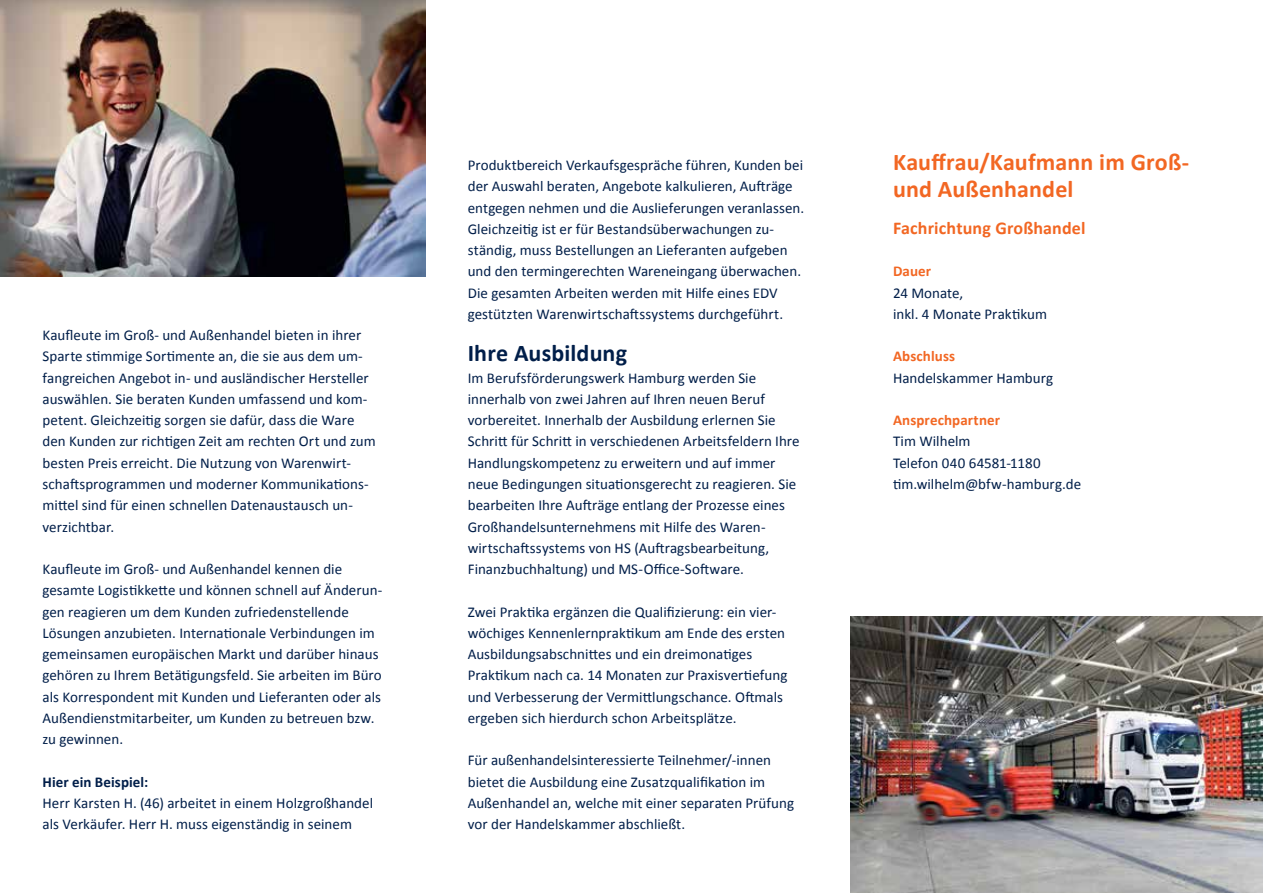
<style>
.page{position:relative;width:1263px;height:893px;background:#fff}
.page>*{position:absolute;margin:0;border:0;box-sizing:border-box;transform-origin:0 0}
.t1{font:700 24px/27px "Calibri";letter-spacing:.005em;color:#f26723}
.t2{font:700 24px "Calibri";letter-spacing:.005em;color:#001e49}
.t3{font:700 18px "Calibri";letter-spacing:.01em;color:#f26723}
.t4{font:15px/21.3px "Calibri";color:#001e49}
.t5{font:700 15px "Calibri";letter-spacing:.005em;color:#f26723}
.t6{font:700 15px "Calibri";letter-spacing:.005em;color:#001e49}
</style>
<div class="page">
<img style="left:850px;top:617px;width:413px;height:276px">
<img style="left:0;top:0;width:425px;height:276px">
<p class="t4" style="left:43px;top:325px;width:335px">Kaufleute im Groß- und Außenhandel bieten in ihrer Sparte stimmige Sortimente an, die sie aus dem um&shy;fangreichen Angebot in- und ausländischer Hersteller auswählen. Sie beraten Kunden umfassend und kom&shy;petent. Gleichzeitig sorgen sie dafür, dass die Ware den Kunden zur richtigen Zeit am rechten Ort und zum besten Preis erreicht. Die Nutzung von Warenwirt&shy;schaftsprogrammen und moderner Kommunikations&shy;mittel sind für einen schnellen Datenaustausch un&shy;verzichtbar.</p>
<p class="t4" style="left:43px;top:558px;width:341px">Kaufleute im Groß- und Außenhandel kennen die gesamte Logistikkette und können schnell auf Änderun&shy;gen reagieren um dem Kunden zufriedenstellende Lösungen anzubieten. Internationale Verbindungen im gemeinsamen europäischen Markt und darüber hinaus gehören zu Ihrem Betätigungsfeld. Sie arbeiten im Büro als Korrespondent mit Kunden und Lieferanten oder als Außendienstmitarbeiter, um Kunden zu betreuen bzw. zu gewinnen.</p>
<p class="t6" style="left:43px;top:772px;width:107px">Hier ein Beispiel:</p>
<p class="t4" style="left:43px;top:792px;width:332px">Herr Karsten H. (46) arbeitet in einem Holzgroßhandel als Verkäufer. Herr H. muss eigenständig in seinem</p>
<p class="t4" style="left:468px;top:154px;width:338px">Produktbereich Verkaufsgespräche führen, Kunden bei der Auswahl beraten, Angebote kalkulieren, Aufträge entgegen nehmen und die Auslieferungen veranlassen.<br>Gleichzeitig ist er für Bestandsüberwachungen zu&shy;ständig, muss Bestellungen an Lieferanten aufgeben und den termingerechten Wareneingang überwachen.<br>Die gesamten Arbeiten werden mit Hilfe eines EDV gestützten Warenwirtschaftssystems durchgeführt.</p>
<h1 class="t2" style="left:468px;top:338px;width:161px">Ihre Ausbildung</h1>
<p class="t4" style="left:468px;top:367px;width:333px">Im Berufsförderungswerk Hamburg werden Sie innerhalb von zwei Jahren auf Ihren neuen Beruf vorbereitet. Innerhalb der Ausbildung erlernen Sie Schritt für Schritt in verschiedenen Arbeitsfeldern Ihre Handlungskompetenz zu erweitern und auf immer neue Bedingungen situationsgerecht zu reagieren. Sie bearbeiten Ihre Aufträge entlang der Prozesse eines Großhandelsunternehmens mit Hilfe des Waren&shy;wirtschaftssystems von HS (Auftragsbearbeitung, Finanzbuchhaltung) und MS-Office-Software.</p>
<p class="t4" style="left:468px;top:601px;width:321px">Zwei Praktika ergänzen die Qualifizierung: ein vier&shy;wöchiges Kennenlernpraktikum am Ende des ersten Ausbildungsabschnittes und ein dreimonatiges Praktikum nach ca. 14 Monaten zur Praxisvertiefung und Verbesserung der Vermittlungschance. Oftmals ergeben sich hierdurch schon Arbeitsplätze.</p>
<p class="t4" style="left:468px;top:750px;width:328px">Für außenhandelsinteressierte Teilnehmer/-innen bietet die Ausbildung eine Zusatzqualifikation im Außenhandel an, welche mit einer separaten Prüfung vor der Handelskammer abschließt.</p>
<h1 class="t1" style="left:893px;top:149px;width:298px">Kauffrau/Kaufmann im Groß&shy;und Außenhandel</h1>
<p class="t3" style="left:893px;top:216px;width:194px">Fachrichtung Großhandel</p>
<p class="t5" style="left:893px;top:262px;width:40px">Dauer</p>
<p class="t4" style="left:893px;top:282px;width:156px">24 Monate,<br>inkl. 4 Monate Praktikum</p>
<p class="t5" style="left:893px;top:347px;width:64px">Abschluss</p>
<p class="t4" style="left:893px;top:367px;width:162px">Handelskammer Hamburg</p>
<p class="t5" style="left:893px;top:411px;width:109px">Ansprechpartner</p>
<p class="t4" style="left:893px;top:431px;width:190px">Tim Wilhelm<br>Telefon 040 64581-1180 tim.wilhelm@bfw-hamburg.de</p>
</div>
